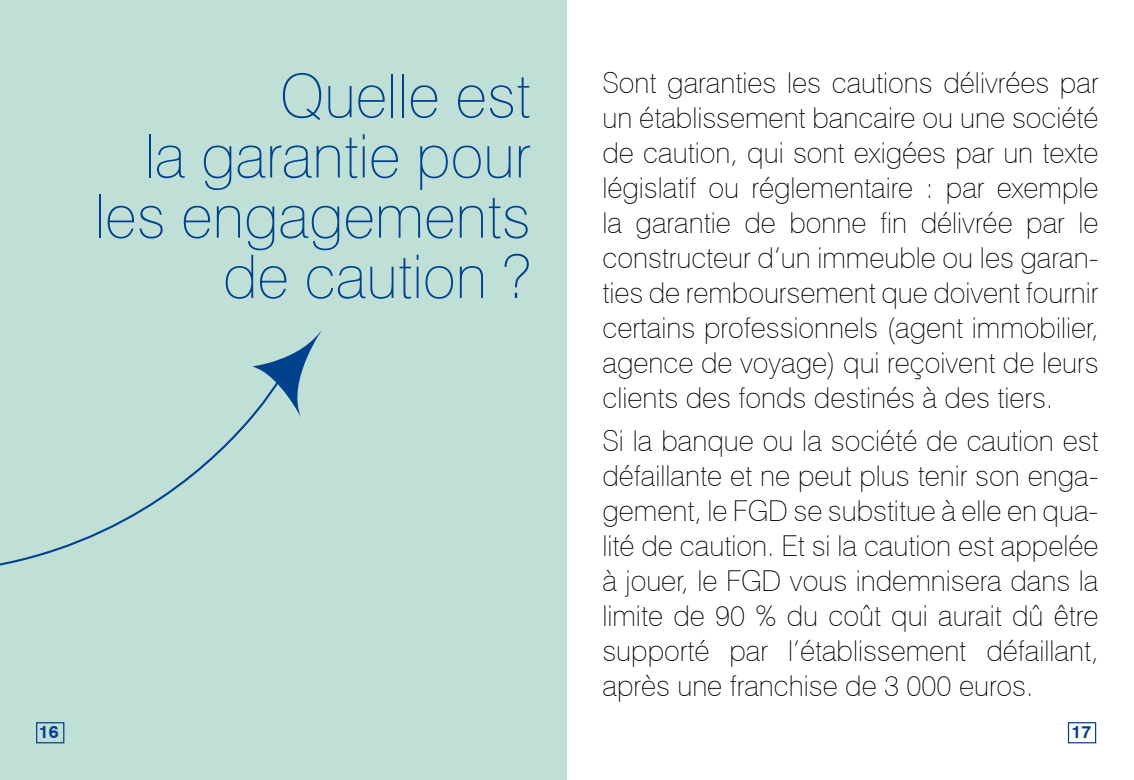
<style>
.page{position:relative;width:1134px;height:780px;background:#fff}
.page>*{position:absolute;margin:0;border:0;box-sizing:border-box;transform-origin:0 0}
.t1{font:100 60.25px/60.2px "Swiss 721 BT";color:#02428d;text-align:right}
.t2{font:100 28.75px/35px "Swiss 721 BT";color:#000;text-align:justify}
.t3{font:700 17.5px "Swiss 721 BT";color:#02428d}
</style>
<div class="page">
<div style="left:0;top:0;width:567px;height:780px;background:#c0dfd7"></div>
<div style="left:36px;top:722px;width:28px;height:21px;border:1px solid #02428d"></div>
<div style="left:1068px;top:722px;width:28px;height:21px;border:1px solid #02428d"></div>
<svg style="left:252px;top:330px;width:70px;height:87px"></svg>
<svg style="left:0;top:380px;width:280px;height:186px"></svg>
<h1 class="t1" style="left:95px;top:65px;width:437px">Quelle est<br>la garantie pour les engagements de caution ?</h1>
<p class="t2" style="left:602px;top:65px;width:498px">Sont garanties les cautions délivrées par un établissement bancaire ou une société de caution, qui sont exigées par un texte législatif ou réglementaire : par exemple la garantie de bonne fin délivrée par le constructeur d’un immeuble ou les garan&shy;ties de remboursement que doivent fournir certains professionnels (agent immobilier, agence de voyage) qui reçoivent de leurs clients des fonds destinés à des tiers.</p>
<p class="t2" style="left:602px;top:422px;width:498px">Si la banque ou la société de caution est défaillante et ne peut plus tenir son enga&shy;gement, le FGD se substitue à elle en qua&shy;lité de caution. Et si la caution est appelée à jouer, le FGD vous indemnisera dans la limite de 90 % du coût qui aurait dû être supporté par l’établissement défaillant, après une franchise de 3 000 euros.</p>
<p class="t3" style="left:39px;top:721px;width:21px">16</p>
<p class="t3" style="left:1071px;top:721px;width:21px">17</p>
</div>
